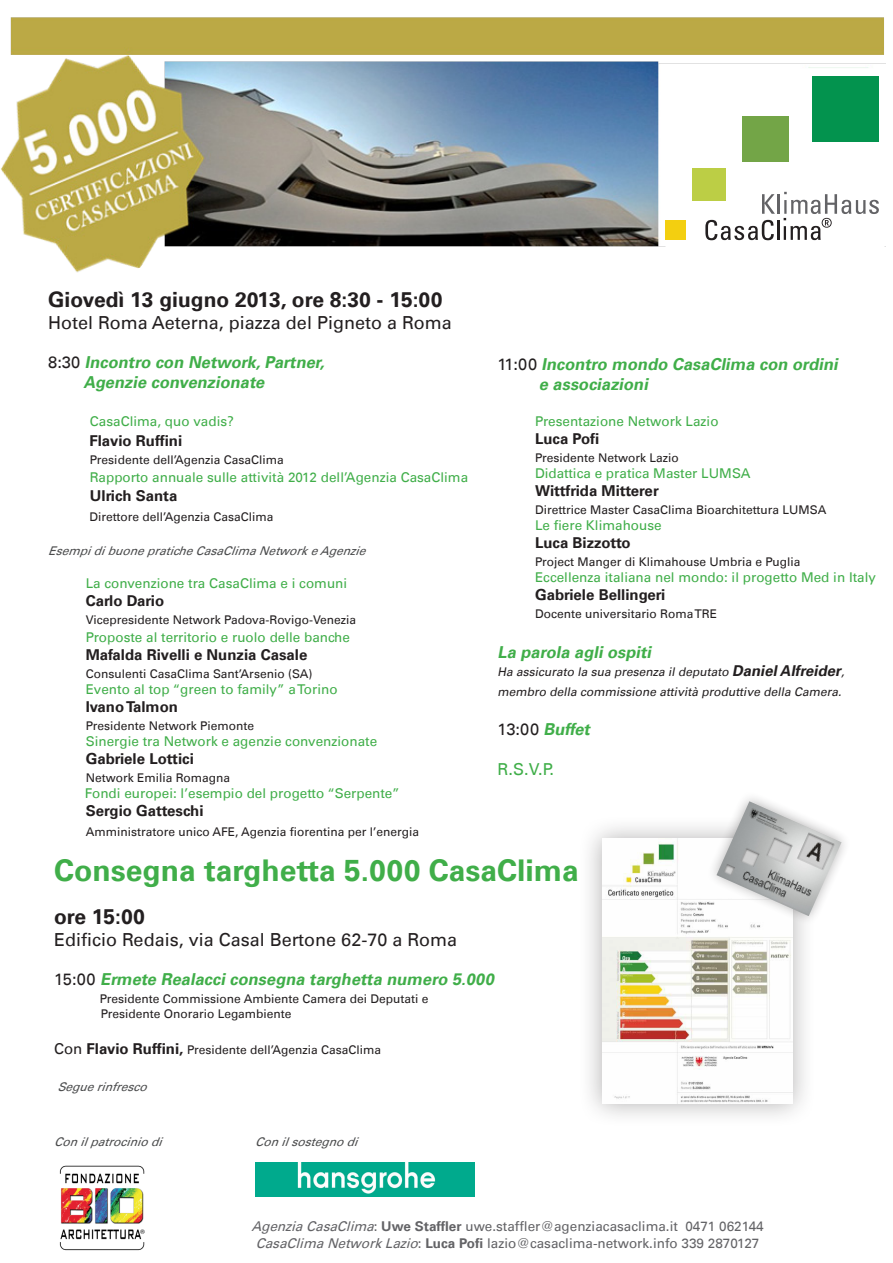
<style>
.page{position:relative;width:893px;height:1263px;background:#fff}
.page>*{position:absolute;margin:0;border:0;box-sizing:border-box;transform-origin:0 0}
.t1{font:700 30px "Univers LT";color:#40ae49}
.t2{font:700 21px "Univers LT";color:#231f20}
.t3{font:18px "Univers LT";color:#231f20}
.t4{font:italic 700 16.5px/19.8px "Univers LT";color:#40ae49}
.t5{font:16.5px "Univers LT";color:#40ae49}
.t6{font:700 15px "Univers LT";color:#231f20}
.t7{font:13.5px "Univers LT";color:#40ae49}
.t8{font:13.5px/16.2px "Univers LT";color:#636366;text-align:center}
.t9{font:12px/14.4px "Univers LT";color:#231f20}
.t10{font:italic 12px/19.8px "Univers LT";color:#231f20}
.t11{font:italic 12px "Univers LT";color:#4b4c4d}
.s1{font-weight:400;font-style:normal;color:#231f20}
.s2{font-weight:700;font-size:15px}
.s3{font-size:15px}
.s4{font-style:italic}
.s5{font-weight:700}
</style>
<div class="page">
<img style="left:1px;top:17px;width:884px;height:256px">
<img style="left:255px;top:1162px;width:219px;height:34px">
<div style="left:578px;top:815px;width:239px;height:312px;background:#231f20;opacity:.35"></div>
<img style="left:602px;top:838px;width:191px;height:265px">
<svg style="left:701px;top:798px;width:144px;height:134px"></svg>
<img style="left:716px;top:801px;width:125px;height:115px">
<div style="left:665px;top:68px;width:219px;height:185px;background:#fff"></div>
<div style="left:665px;top:220px;width:20px;height:20px;background:#f3cf10"></div>
<div style="left:692px;top:168px;width:34px;height:33px;background:#bcce45"></div>
<div style="left:742px;top:116px;width:47px;height:45px;background:#73a547"></div>
<div style="left:812px;top:77px;width:67px;height:65px;background:#03934e"></div>
<svg style="left:762px;top:194px;width:13px;height:20px"></svg>
<hr style="left:777px;top:194px;width:3px;height:20px;background:#636366">
<svg style="left:705px;top:220px;width:69px;height:20px"></svg>
<hr style="left:777px;top:220px;width:3px;height:20px;background:#231f20">
<svg style="left:784px;top:192px;width:95px;height:48px"></svg>
<img style="left:59px;top:1165px;width:86px;height:86px">
<p class="t2" style="left:48px;top:287px;width:396px">Giovedì 13 giugno 2013, ore 8:30 - 15:00</p>
<p class="t3" style="left:48px;top:312px;width:405px">Hotel Roma Aeterna, piazza del Pigneto a Roma</p>
<p class="t4" style="left:84px;top:353px;width:246px;text-indent:-35px"><span class="s1">8 : 3 0</span> Incontro con Network,Partner,<br>Agenzie convenzionate</p>
<p class="t7" style="left:90px;top:413px;width:146px">CasaClima, quo vadis?</p>
<p class="t6" style="left:89px;top:431px;width:94px">Flavio Ruffini</p>
<p class="t9" style="left:90px;top:452px;width:196px">Presidente dell’Agenzia CasaClima</p>
<p class="t7" style="left:90px;top:469px;width:380px">Rapporto annuale sulle attività 2012 dell’Agenzia CasaClima</p>
<p class="t6" style="left:90px;top:487px;width:89px">Ulrich Santa</p>
<p class="t9" style="left:89px;top:510px;width:186px">Direttore dell’Agenzia CasaClima</p>
<p class="t11" style="left:48px;top:544px;width:324px">EsempidibuonepraticheCasaClimaNetworkeAgenzie</p>
<p class="t7" style="left:86px;top:575px;width:263px">La convenzione tra CasaClima e i comuni</p>
<p class="t6" style="left:86px;top:592px;width:80px">Carlo Dario</p>
<p class="t9" style="left:86px;top:612px;width:272px">Vicepresidente Network Padova-Rovigo-Venezia</p>
<p class="t7" style="left:86px;top:629px;width:266px">Proposte al territorio e ruolo delle banche</p>
<p class="t6" style="left:86px;top:646px;width:223px">Mafalda Rivelli e Nunzia Casale</p>
<p class="t9" style="left:86px;top:666px;width:228px">Consulenti CasaClima Sant’Arsenio (SA)</p>
<p class="t7" style="left:86px;top:681px;width:253px">Evento al top “green to family” a Torino</p>
<p class="t6" style="left:86px;top:698px;width:94px">Ivano Talmon</p>
<p class="t9" style="left:86px;top:719px;width:170px">Presidente Network Piemonte</p>
<p class="t7" style="left:86px;top:733px;width:293px">Sinergie tra Network e agenzie convenzionate</p>
<p class="t6" style="left:86px;top:750px;width:110px">Gabriele Lottici</p>
<p class="t9" style="left:86px;top:771px;width:146px">Network Emilia Romagna</p>
<p class="t7" style="left:85px;top:786px;width:316px">Fondi europei: l’esempio del progetto “Serpente”</p>
<p class="t6" style="left:86px;top:802px;width:119px">Sergio Gatteschi</p>
<p class="t9" style="left:86px;top:825px;width:335px">Amministratore unico AFE, Agenzia fiorentina per l’energia</p>
<p class="t4" style="left:539px;top:354px;width:304px;text-indent:-41px"><span class="s1">11 : 0 0</span> Incontro mondo CasaClima con ordini e associazioni</p>
<p class="t7" style="left:535px;top:413px;width:185px">Presentazione Network Lazio</p>
<p class="t6" style="left:535px;top:430px;width:66px">Luca Pofi</p>
<p class="t9" style="left:535px;top:450px;width:145px">Presidente Network Lazio</p>
<p class="t7" style="left:535px;top:465px;width:217px">Didattica e pratica Master LUMSA</p>
<p class="t6" style="left:535px;top:482px;width:125px">Wittfrida Mitterer</p>
<p class="t9" style="left:535px;top:502px;width:293px">Direttrice Master CasaClima Bioarchitettura LUMSA</p>
<p class="t7" style="left:535px;top:517px;width:128px">Le fiere Klimahouse</p>
<p class="t6" style="left:535px;top:534px;width:97px">Luca Bizzotto</p>
<p class="t9" style="left:535px;top:555px;width:267px">Project Manger di Klimahouse Umbria e Puglia</p>
<p class="t7" style="left:535px;top:569px;width:342px">Eccellenza italiana nel mondo: il progetto Med in Italy</p>
<p class="t6" style="left:535px;top:586px;width:132px">Gabriele Bellingeri</p>
<p class="t9" style="left:535px;top:607px;width:184px">Docente universitario Roma TRE</p>
<p class="t4" style="left:497px;top:642px;width:159px">La parola agli ospiti</p>
<p class="t10" style="left:497px;top:662px;width:351px">Ha assicurato la sua presenza il deputato <span class="s2">DanielAlfreider</span>, membro della commissione attività produttive della Camera.</p>
<p class="t4" style="left:497px;top:720px;width:97px"><span class="s1">13:00</span> Buffet</p>
<p class="t5" style="left:497px;top:759px;width:58px">R.S.V.P.</p>
<p class="t1" style="left:54px;top:853px;width:526px">Consegna targhetta 5.000 CasaClima</p>
<p class="t2" style="left:54px;top:904px;width:92px">ore 15:00</p>
<p class="t3" style="left:54px;top:928px;width:404px">Edificio Redais, via Casal Bertone 62-70 a Roma</p>
<p class="t4" style="left:54px;top:970px;width:445px"><span class="s1">1 5 : 0 0</span> Ermete Realacci consegna targhetta numero 5.000</p>
<p class="t9" style="left:100px;top:992px;width:330px">Presidente Commissione Ambiente Camera dei Deputati e<br>Presidente Onorario Legambiente</p>
<p class="t9" style="left:54px;top:1042px;width:329px"><span class="s3">Con</span> <span class="s2">Flavio Ruffini,</span> Presidente dell’Agenzia CasaClima</p>
<p class="t11" style="left:57px;top:1080px;width:96px">Seguerinfresco</p>
<p class="t11" style="left:54px;top:1135px;width:114px">Conilpatrociniodi</p>
<p class="t11" style="left:255px;top:1135px;width:109px">Conilsostegnodi</p>
<p class="t8" style="left:251px;top:1218px;width:514px"><span class="s4">AgenziaCasaClima</span>: <span class="s5">Uwe Staffler</span> uwe.staffler@agenziacasaclima.it 0471 062144<br><span class="s4">CasaClimaNetworkLazio</span>: <span class="s5">Luca Pofi</span> lazio@casaclima-network.info 339 2870127</p>
</div>
